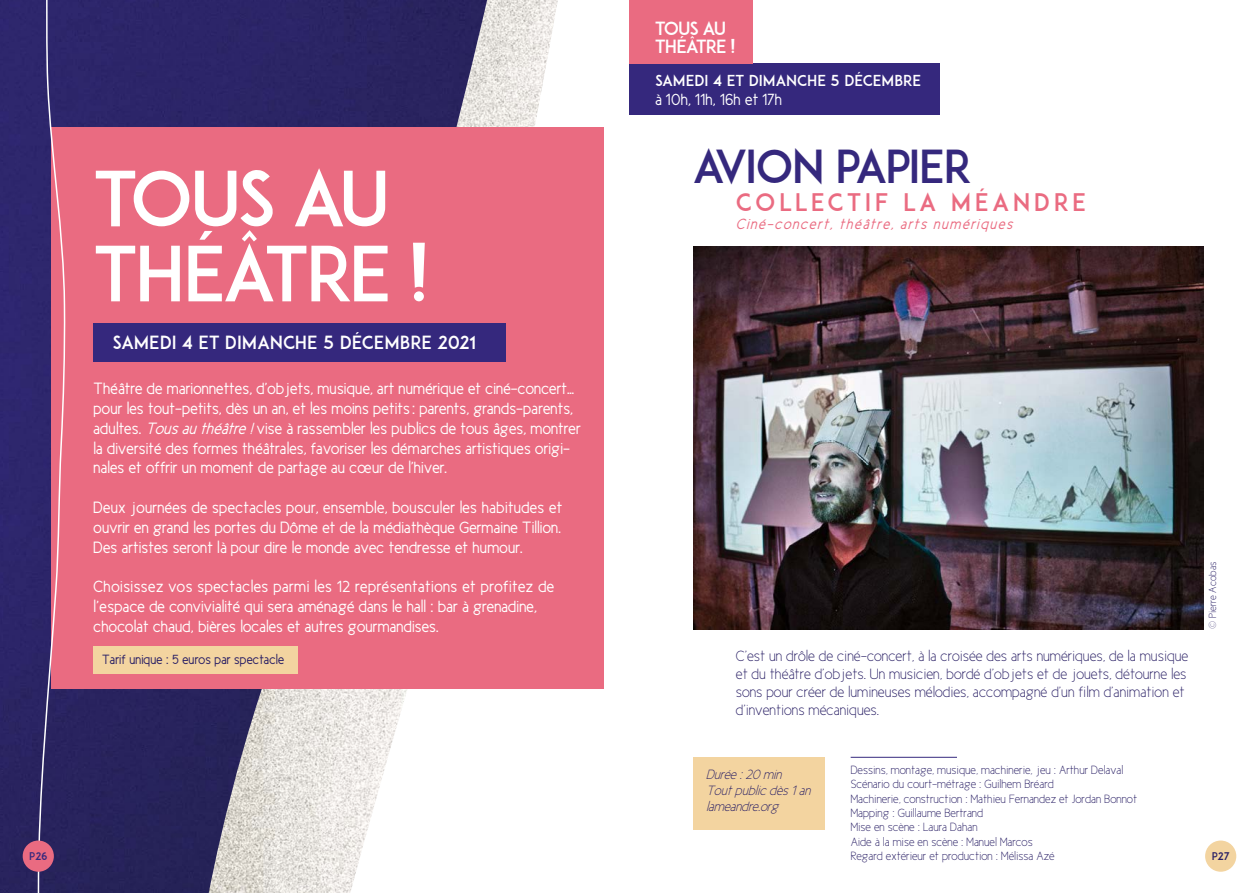
<style>
.page{position:relative;width:1259px;height:893px;background:#fff}
.page>*{position:absolute;margin:0;border:0;box-sizing:border-box;transform-origin:0 0}
.t1{font:75px/75px "ADAM.CGPRO";letter-spacing:-.045em;color:#fff}
.t2{font:45px "ADAM.CGPRO";letter-spacing:-.04em;color:#35287d}
.t3{font:24px "ADAM.CGPRO";letter-spacing:.15em;color:#ea6b81}
.t4{font:18px "ADAM.CGPRO";color:#fff}
.t5{font:18px/18px "ADAM.CGPRO";letter-spacing:-.04em;color:#fff}
.t6{font:16.5px/19.8px "New Cicle Gordita";color:#fff}
.t7{font:15px/18px "New Cicle Fina";color:#291f65}
.t8{font:italic 15px "New Cicle Gordita";letter-spacing:.1em;color:#ea6b81}
.t9{font:15px "ADAM.CGPRO";color:#fff}
.t10{font:italic 13.5px/16.2px "New Cicle Fina";color:#291f65}
.t11{font:13.5px "New Cicle Gordita";color:#291f65}
.t12{font:12px/14.4px "New Cicle Fina";color:#291f65}
.t13{font:10.5px "New Cicle Fina";color:#291f65}
.t14{font:10.5px "ADAM.CGPRO";color:#35287d}
.t15{font:10.5px "ADAM.CGPRO";color:#291f65}
.s1{font-style:italic}
.s2{font-family:"Montserrat";font-weight:100}
</style>
<div class="page">
<img style="left:487px;top:0;width:71px;height:128px">
<img style="left:0;top:0;width:487px;height:893px">
<div style="left:51px;top:128px;width:553px;height:561px;background:#ea6b81"></div>
<div style="left:94px;top:323px;width:412px;height:38px;background:#35287d"></div>
<div style="left:94px;top:646px;width:204px;height:28px;background:#f3d4a0"></div>
<svg style="left:32px;top:0;width:33px;height:893px"></svg>
<hr style="left:850px;top:757px;width:107px;height:1px;background:#35287d">
<div style="left:693px;top:757px;width:132px;height:72px;background:#f3d4a0"></div>
<img style="left:693px;top:247px;width:510px;height:382px">
<div style="left:629px;top:64px;width:311px;height:51px;background:#35287d"></div>
<div style="left:629px;top:0;width:124px;height:64px;background:#ea6b81"></div>
<div style="left:23px;top:840px;width:31px;height:32px;background:#ea6b81;border-radius:50%"></div>
<div style="left:1205px;top:840px;width:31px;height:32px;background:#f3d4a0;border-radius:50%"></div>
<p class="t5" style="left:655px;top:19px;width:82px;text-indent:34px">S AU<br>THÉÂTRE !</p>
<p class="t4" style="left:655px;top:17px;width:13px">TOU</p>
<h1 class="t1" style="left:94px;top:160px;width:337px">TOUS AU<br>THÉÂTRE !</h1>
<p class="t4" style="left:112px;top:332px;width:365px">SAMEDI 4 ET DIMANCHE 5 DÉCEMBRE 2021</p>
<p class="t6" style="left:94px;top:379px;width:489px">Théâtre de marionnettes, d’objets, musique, art numérique et ciné-concert… pour les tout-petits, dès un an, et les moins petits : parents, grands-parents, adultes. <span class="s1">Tous au théâtre !</span> vise à rassembler les publics de tous âges, montrer la diversité des formes théâtrales, favoriser les démarches artistiques origi&shy;nales et offrir un moment de partage au cœur de l’hiver.</p>
<p class="t6" style="left:94px;top:497px;width:470px;text-align:justify">Deux journées de spectacles pour, ensemble, bousculer les habitudes et ouvrir en grand les portes du Dôme et de la médiathèque Germaine Tillion.<br>Des artistes seront là pour dire le monde avec tendresse et humour.</p>
<p class="t6" style="left:94px;top:577px;width:462px">Choisissez vos spectacles parmi les 12 représentations et profitez de l’espace de convivialité qui sera aménagé dans le hall : bar à grenadine, chocolat chaud, bières locales et autres gourmandises.</p>
<p class="t11" style="left:102px;top:653px;width:184px">Tarif unique : 5 euros par spectacle</p>
<p class="t9" style="left:655px;top:71px;width:268px">SAMEDI 4 ET DIMANCHE 5 DÉCEMBRE</p>
<p class="t6" style="left:655px;top:90px;width:129px">à 10h, 11h, 16h et 17h</p>
<h2 class="t2" style="left:693px;top:139px;width:280px">AVION PAPIER</h2>
<h3 class="t3" style="left:736px;top:188px;width:352px">COLLECTIF LA M ÉANDRE</h3>
<p class="t8" style="left:736px;top:216px;width:278px">Ciné-concert, théâtre, arts numériques</p>
<p class="t7" style="left:736px;top:647px;width:454px">C’est un drôle de ciné-concert, à la croisée des arts numériques, de la musique et du théâtre d’objets. Un musicien, bordé d’objets et de jouets, détourne les sons pour créer de lumineuses mélodies, accompagné d’un film d’animation et d’inventions mécaniques.</p>
<p class="t13" style="left:1207px;top:629px;width:69px;rotate:-90deg"><span class="s2">©</span> Pierre Acobas</p>
<p class="t12" style="left:850px;top:762px;width:288px">Dessins, montage, musique, machinerie, jeu : Arthur Delaval Scénario du court-métrage : Guilhem Bréard<br>Machinerie, construction : Mathieu Fernandez et Jordan Bonnot Mapping : Guillaume Bertrand<br>Mise en scène : Laura Dahan<br>Aide à la mise en scène : Manuel Marcos<br>Regard extérieur et production : Mélissa Azé</p>
<p class="t10" style="left:706px;top:766px;width:106px">Durée : 20 min<br>Tout public dès 1 an lameandre.org</p>
<p class="t14" style="left:29px;top:849px;width:20px">P26</p>
<p class="t15" style="left:1211px;top:849px;width:20px">P27</p>
</div>
